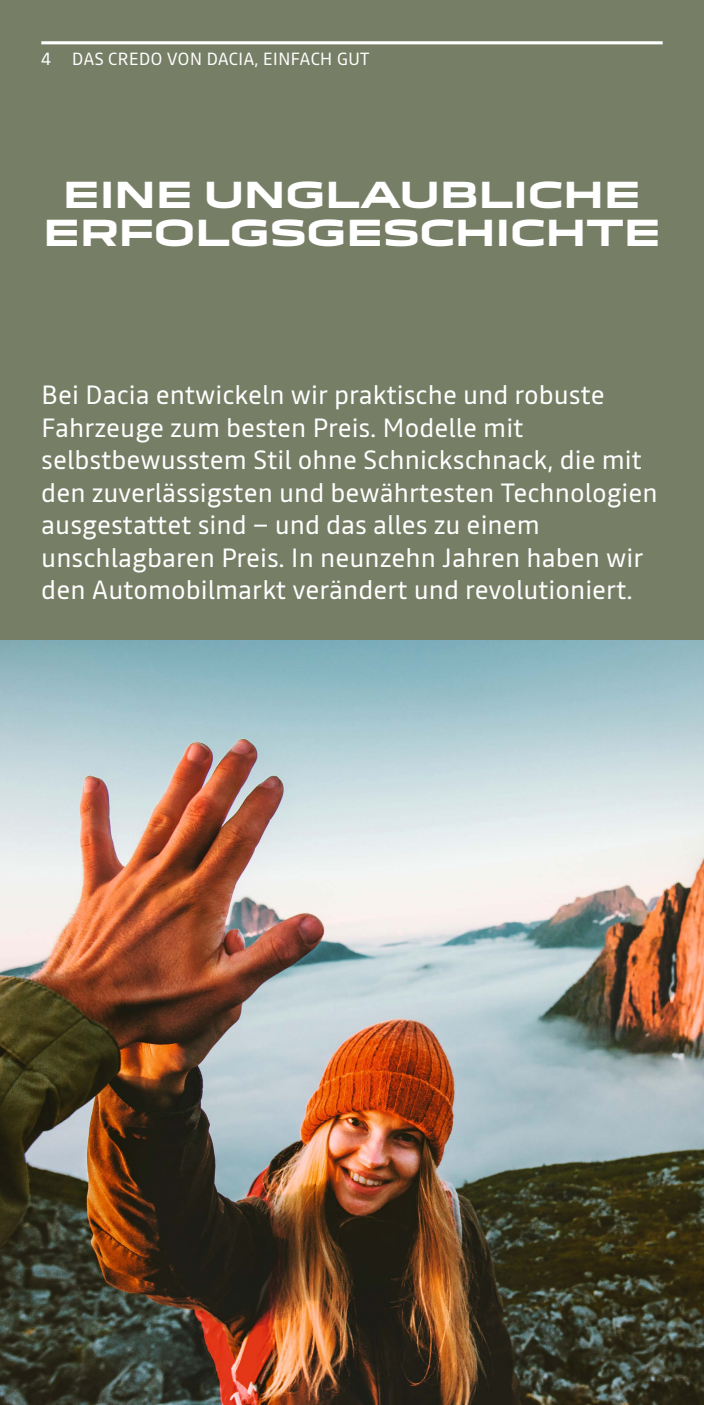
<style>
.page{position:relative;width:704px;height:1405px;background:#fff}
.page>*{position:absolute;margin:0;border:0;box-sizing:border-box;transform-origin:0 0}
.t1{font:700 35px/38.1px "Dacia Block Extended";letter-spacing:-.03em;color:#fff;text-align:center}
.t2{font:26.25px/32.5px "Read";color:#fff}
.t3{font:17.5px "Read";color:#fff}
</style>
<div class="page">
<div style="left:1px;top:0;width:702px;height:641px;background:#777e66"></div>
<img style="left:0;top:640px;width:703px;height:765px">
<hr style="left:41px;top:41px;width:621px;height:3px;background:#fff">
<p class="t3" style="left:41px;top:48px;width:329px">4 DAS CREDO VON DACIA, EINFACH GUT</p>
<h1 class="t1" style="left:43px;top:176px;width:619px">EINE UNGLAUBLICHE<br>ERFOLGSGESCHICHTE</h1>
<p class="t2" style="left:41px;top:379px;width:617px">Bei Dacia entwickeln wir praktische und robuste Fahrzeuge zum besten Preis. Modelle mit selbstbewusstem Stil ohne Schnickschnack, die mit den zuverlässigsten und bewährtesten Technologien ausgestattet sind – und das alles zu einem unschlagbaren Preis. In neunzehn Jahren haben wir den Automobilmarkt verändert und revolutioniert.</p>
</div>
